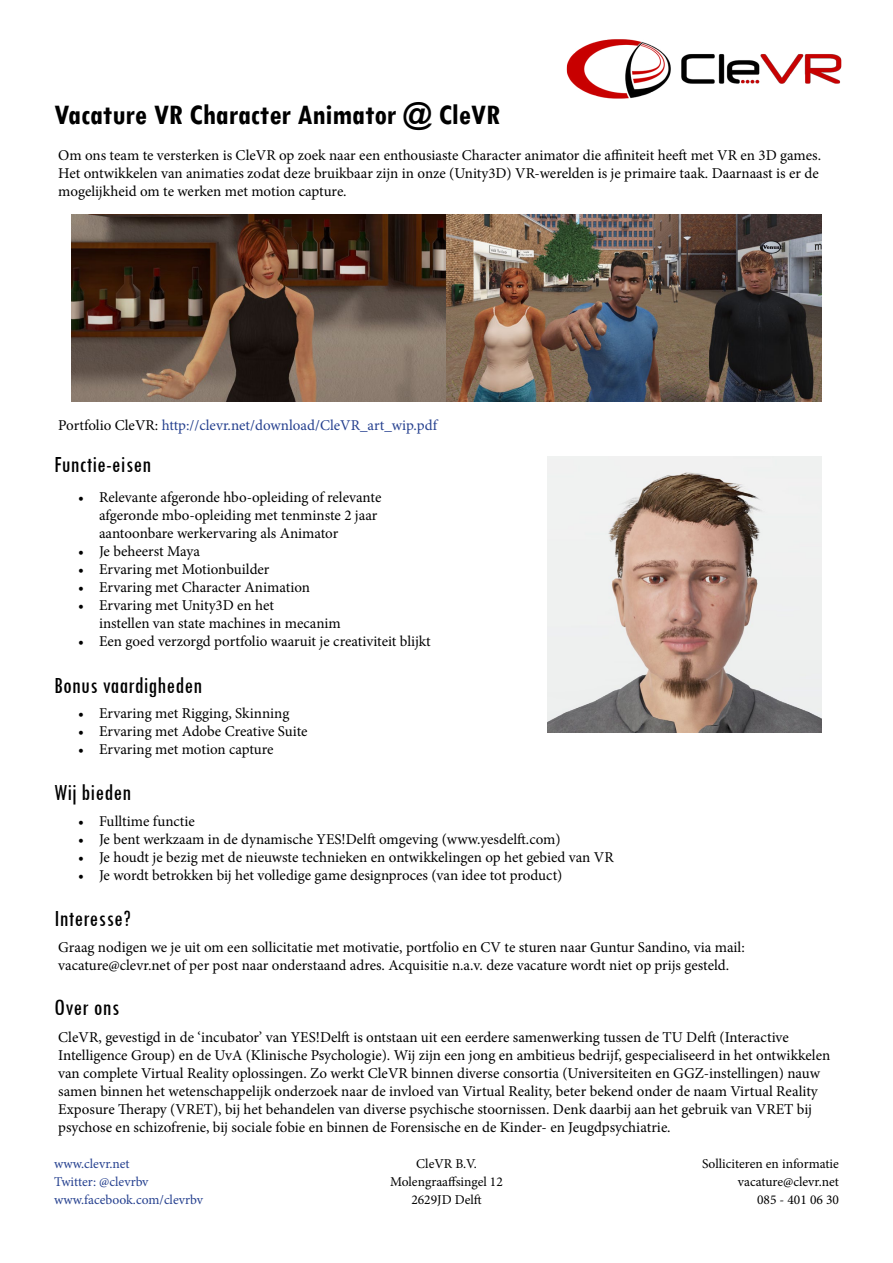
<style>
.page{position:relative;width:893px;height:1263px;background:#fff}
.page>*{position:absolute;margin:0;border:0;box-sizing:border-box;transform-origin:0 0}
.t1{font:700 condensed 30px "Tw Cen";color:#000}
.t2{font:condensed 24px "Tw Cen";letter-spacing:.01em;color:#000}
.t3{font:15px/18px "Minion Pro";color:#000}
.t4{font:15px "Minion Pro";color:#25408f}
.t5{font:13.5px/18px "Minion Pro";color:#000;text-align:center}
.t6{font:13.5px/18px "Minion Pro";color:#25408f}
.s1{color:#000}
</style>
<div class="page">
<img style="left:566px;top:39px;width:276px;height:60px">
<img style="left:71px;top:214px;width:751px;height:188px">
<img style="left:547px;top:456px;width:275px;height:276px">
<h1 class="t1" style="left:54px;top:97px;width:448px">Vacature VR Character Animator @ CleVR</h1>
<p class="t3" style="left:58px;top:147px;width:764px">Om ons team te versterken is CleVR op zoek naar een enthousiaste Character animator die affiniteit heeft met VR en 3D games.<br>Het ontwikkelen van animaties zodat deze bruikbaar zijn in onze (Unity3D) VR-werelden is je primaire taak. Daarnaast is er de mogelijkheid om te werken met motion capture.</p>
<p class="t4" style="left:58px;top:415px;width:380px"><span class="s1">Portfolio CleVR:</span> http://clevr.net/download/CleVR_art_wip.pdf</p>
<h2 class="t2" style="left:54px;top:450px;width:99px">Functie-eisen</h2>
<p class="t3" style="left:99px;top:489px;width:284px;text-indent:-21px">• Relevante afgeronde hbo-opleiding of relevante afgeronde mbo-opleiding met tenminste 2 jaar aantoonbare werkervaring als Animator</p>
<p class="t3" style="left:78px;top:543px;width:124px">• Je beheerst Maya</p>
<p class="t3" style="left:78px;top:561px;width:193px">• Ervaring met Motionbuilder</p>
<p class="t3" style="left:78px;top:579px;width:234px">• Ervaring met Character Animation</p>
<p class="t3" style="left:99px;top:597px;width:243px;text-indent:-21px">• Ervaring met Unity3D en het<br>instellen van state machines in mecanim</p>
<p class="t3" style="left:78px;top:633px;width:354px">• Een goed verzorgd portfolio waaruit je creativiteit blijkt</p>
<h2 class="t2" style="left:54px;top:670px;width:150px">Bonus vaardigheden</h2>
<p class="t3" style="left:78px;top:705px;width:213px">• Ervaring met Rigging, Skinning</p>
<p class="t3" style="left:78px;top:723px;width:231px">• Ervaring met Adobe Creative Suite</p>
<p class="t3" style="left:78px;top:741px;width:197px">• Ervaring met motion capture</p>
<h2 class="t2" style="left:54px;top:778px;width:79px">Wij bieden</h2>
<p class="t3" style="left:78px;top:813px;width:118px">• Fulltime functie</p>
<p class="t3" style="left:78px;top:831px;width:484px">• Je bent werkzaam in de dynamische YES!Delft omgeving (www.yesdelft.com)</p>
<p class="t3" style="left:78px;top:849px;width:537px">• Je houdt je bezig met de nieuwste technieken en ontwikkelingen op het gebied van VR</p>
<p class="t3" style="left:78px;top:867px;width:486px">• Je wordt betrokken bij het volledige game designproces (van idee tot product)</p>
<h2 class="t2" style="left:54px;top:904px;width:79px">Interesse?</h2>
<p class="t3" style="left:58px;top:939px;width:688px">Graag nodigen we je uit om een sollicitatie met motivatie, portfolio en CV te sturen naar Guntur Sandino, via mail: vacature@clevr.net of per post naar onderstaand adres. Acquisitie n.a.v. deze vacature wordt niet op prijs gesteld.</p>
<h2 class="t2" style="left:54px;top:993px;width:67px">Over ons</h2>
<p class="t3" style="left:58px;top:1029px;width:773px">CleVR, gevestigd in de ‘incubator’ van YES!Delft is ontstaan uit een eerdere samenwerking tussen de TU Delft (Interactive Intelligence Group) en de UvA (Klinische Psychologie). Wij zijn een jong en ambitieus bedrijf, gespecialiseerd in het ontwikkelen van complete Virtual Reality oplossingen. Zo werkt CleVR binnen diverse consortia (Universiteiten en GGZ-instellingen) nauw samen binnen het wetenschappelijk onderzoek naar de invloed van Virtual Reality, beter bekend onder de naam Virtual Reality Exposure Therapy (VRET), bij het behandelen van diverse psychische stoornissen. Denk daarbij aan het gebruik van VRET bij psychose en schizofrenie, bij sociale fobie en binnen de Forensische en de Kinder- en Jeugdpsychiatrie.</p>
<p class="t6" style="left:54px;top:1155px;width:151px">www.clevr.net<br>Twitter: @clevrbv www.facebook.com/clevrbv</p>
<p class="t5" style="left:390px;top:1155px;width:114px">CleVR B.V.<br>Molengraaffsingel 12<br>2629JD Delft</p>
<p class="t5" style="left:702px;top:1155px;width:138px;text-align:right">Solliciteren en informatie vacature@clevr.net<br>085 - 401 06 30</p>
</div>
